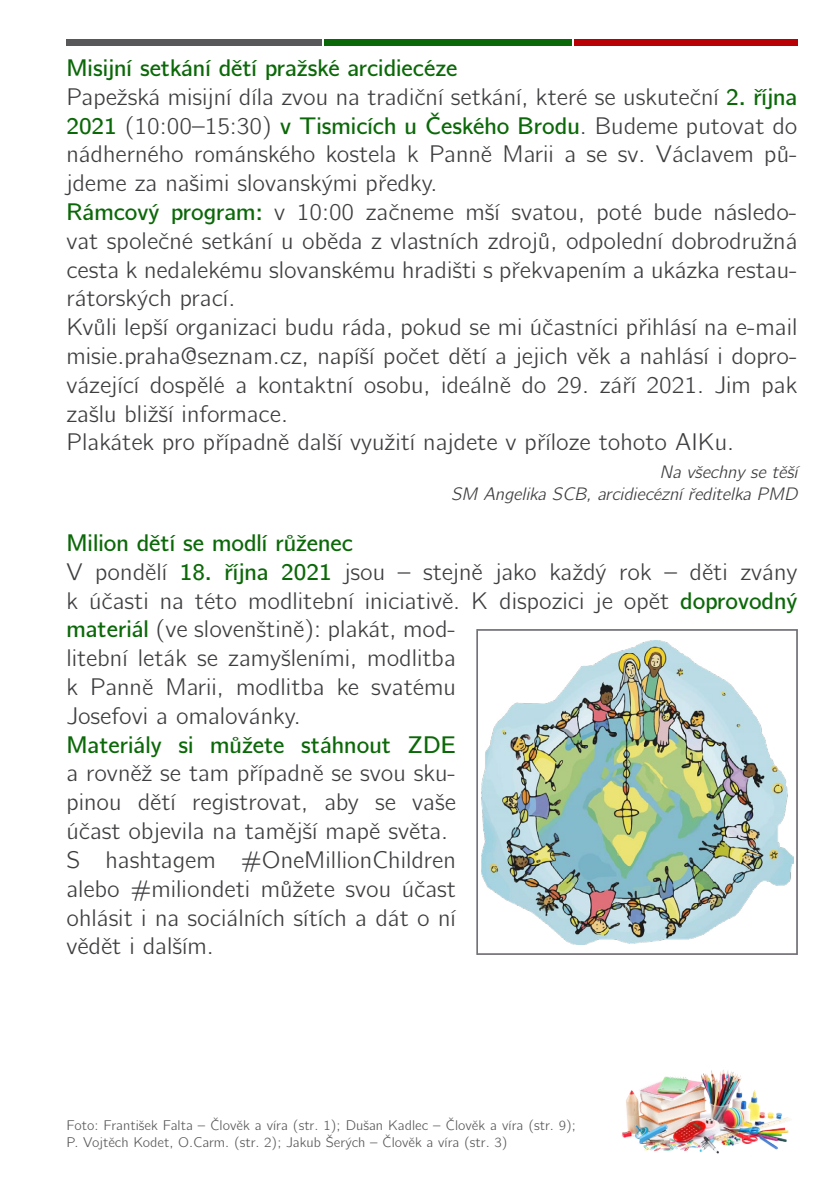
<style>
.page{position:relative;width:840px;height:1191px;background:#fff}
.page>*{position:absolute;margin:0;border:0;box-sizing:border-box;transform-origin:0 0}
.t1{font:24px/28.8px "CMU Bright";color:#3e3d40}
.t2{font:600 24px "CMU Bright";color:#0b6808}
.t3{font:italic 18px/21.6px "CMU Bright";letter-spacing:-.01em;color:#3e3d40;text-align:right}
.t4{font:14px/16.8px "CMU Bright";color:#58585a}
.s1{font-weight:600;color:#0b6808}
</style>
<div class="page">
<div style="left:66px;top:40px;width:255px;height:6px;background:#58585a"></div>
<div style="left:573px;top:40px;width:224px;height:6px;background:#b90005"></div>
<div style="left:324px;top:40px;width:247px;height:6px;background:#0b6808"></div>
<img style="left:476px;top:629px;width:321px;height:325px">
<div style="left:477px;top:630px;width:319px;height:324px;border:1px solid #747178"></div>
<img style="left:621px;top:1070px;width:171px;height:84px">
<p class="t1" style="left:66px;top:51px;width:732px"><span class="s1">Misijní setkání dětí pražské arcidiecéze<br></span>Papežská misijní díla zvou na tradiční setkání, které se uskuteční <span class="s1">2. října 2021</span> (10:00–15:30) <span class="s1">v Tismicích u Českého Brodu</span>. Budeme putovat do nádherného románského kostela k Panně Marii a se sv. Václavem pů&shy;jdeme za našimi slovanskými předky.<br><span class="s1">Rámcový program:</span> v 10:00 začneme mší svatou, poté bude následo&shy;vat společné setkání u oběda z vlastních zdrojů, odpolední dobrodružná cesta k nedalekému slovanskému hradišti s překvapením a ukázka restau&shy;rátorských prací.<br>Kvůli lepší organizaci budu ráda, pokud se mi účastníci přihlásí na e-mail misie.praha@seznam.cz, napíší počet dětí a jejich věk a nahlásí i dopro&shy;vázející dospělé a kontaktní osobu, ideálně do 29. září 2021. Jim pak zašlu bližší informace.<br>Plakátek pro případně další využití najdete v příloze tohoto AIKu.</p>
<p class="t3" style="left:451px;top:459px;width:347px">Na všechny se těší<br>SM Angelika SCB, arcidiecézní ředitelka PMD</p>
<p class="t1" style="left:66px;top:526px;width:732px"><span class="s1">Milion dětí se modlí růženec<br></span>V pondělí <span class="s1">18. října 2021</span> jsou – stejně jako každý rok – děti zvány k účasti na této modlitební iniciativě. K dispozici je opět <span class="s1">doprovodný materiál</span> (ve slovenštině): plakát, mod-<br>litební leták se zamyšleními, modlitba<br>k Panně Marii, modlitba ke svatému<br>Josefovi a omalovánky.</p>
<p class="t2" style="left:66px;top:723px;width:391px">Materiály si můžete stáhnout ZDE</p>
<p class="t1" style="left:66px;top:756px;width:391px">a rovněž se tam případně se svou sku&shy;pinou dětí registrovat, aby se vaše účast objevila na tamější mapě světa.<br>S hashtagem #OneMillionChildren alebo #miliondeti můžete svou účast ohlásit i na sociálních sítích a dát o ní vědět i dalším.</p>
<p class="t4" style="left:66px;top:1115px;width:511px">Foto: František Falta ‒ Člověk a víra (str. 1); Dušan Kadlec ‒ Člověk a víra (str. 9);<br>P. Vojtěch Kodet, O.Carm. (str. 2); Jakub Šerých ‒ Člověk a víra (str. 3)</p>
</div>
